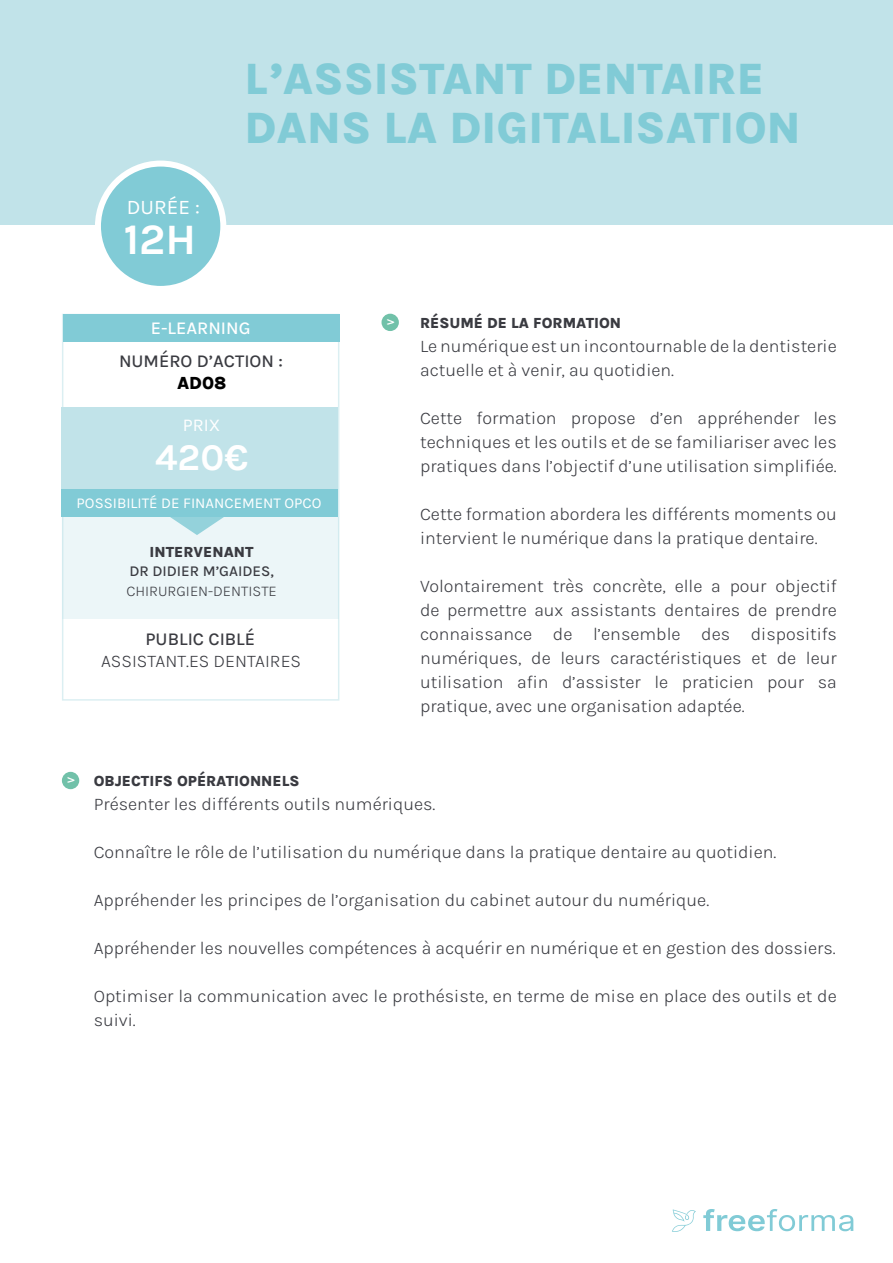
<style>
.page{position:relative;width:893px;height:1263px;background:#fff}
.page>*{position:absolute;margin:0;border:0;box-sizing:border-box;transform-origin:0 0}
.t1{font:800 45px/49.5px "Karla";color:#81cbd6}
.t2{font:700 43.5px "Karla";color:#fff}
.t3{font:700 37.8px "Karla";color:#fff}
.t4{font:20.7px "Karla";color:#fff}
.t5{font:300 18px/24px "Karla";color:#3a3b41}
.t6{font:500 18px "Karla";color:#3a3b41}
.t7{font:500 18px "Karla";color:#fff}
.t8{font:800 18px "Karla";color:#000}
.t9{font:18px "Karla";color:#fff}
.t10{font:800 15px "Karla";color:#3a3b41}
.t11{font:15px "Karla";color:#fff}
.t12{font:300 15px "Karla";color:#3a3b41}
.t13{font:500 15px "Karla";color:#3a3b41}
.t14{font:700 9px "Comic Sans MS";color:#fff}
</style>
<div class="page">
<svg style="left:703px;top:1209px;width:150px;height:22px"></svg>
<svg style="left:672px;top:1209px;width:24px;height:23px"></svg>
<div style="left:0;top:0;width:893px;height:225px;background:#c1e3e9"></div>
<div style="left:98px;top:164px;width:125px;height:125px;background:#81cbd6;border-radius:50%"></div>
<div style="left:95px;top:161px;width:131px;height:131px;border:6px solid #fff;border-radius:50%"></div>
<div style="left:381px;top:314px;width:18px;height:17px;background:#71c1a9;border-radius:50%"></div>
<div style="left:62px;top:772px;width:17px;height:17px;background:#71c1a9;border-radius:50%"></div>
<svg style="left:61px;top:314px;width:279px;height:387px"></svg>
<div style="left:62px;top:407px;width:276px;height:83px;background:#c1e3e9"></div>
<div style="left:63px;top:314px;width:276px;height:28px;background:#81cbd6"></div>
<div style="left:62px;top:517px;width:276px;height:101px;background:#ecf6f8"></div>
<div style="left:62px;top:490px;width:276px;height:27px;background:#81cbd6"></div>
<p class="t4" style="left:127px;top:196px;width:75px">DURÉE :</p>
<h2 class="t2" style="left:124px;top:210px;width:74px">12H</h2>
<h1 class="t1" style="left:244px;top:52px;width:558px">L’ASSISTANT DENTAIRE<br>DANS LA DIGITALISATION</h1>
<p class="t7" style="left:151px;top:316px;width:101px">E-LEARNING</p>
<p class="t6" style="left:119px;top:349px;width:165px">NUMÉRO D’ACTION :</p>
<p class="t8" style="left:177px;top:371px;width:51px">AD08</p>
<p class="t9" style="left:183px;top:415px;width:39px">PRIX</p>
<h3 class="t3" style="left:155px;top:433px;width:95px">420€</h3>
<p class="t11" style="left:77px;top:495px;width:246px">POSSIBILITÉ DE FINANCEMENT OPCO</p>
<p class="t10" style="left:150px;top:541px;width:106px">INTERVENANT</p>
<p class="t13" style="left:129px;top:561px;width:146px">DR DIDIER M’GAIDES,</p>
<p class="t12" style="left:126px;top:581px;width:152px">CHIRURGIEN-DENTISTE</p>
<p class="t6" style="left:145px;top:627px;width:111px">PUBLIC CIBLÉ</p>
<p class="t5" style="left:101px;top:649px;width:202px">ASSISTANT.ES DENTAIRES</p>
<p class="t14" style="left:384px;top:325px;width:8px;rotate:-90deg">V</p>
<p class="t10" style="left:420px;top:312px;width:203px">RÉSUMÉ DE LA FORMATION</p>
<p class="t5" style="left:420px;top:333px;width:418px">Le numérique est un incontournable de la dentisterie actuelle et à venir, au quotidien.</p>
<p class="t5" style="left:420px;top:405px;width:418px;text-align:justify">Cette formation propose d’en appréhender les techniques et les outils et de se familiariser avec les pratiques dans l’objectif d’une utilisation simplifiée.</p>
<p class="t5" style="left:420px;top:501px;width:418px">Cette formation abordera les différents moments ou intervient le numérique dans la pratique dentaire.</p>
<p class="t5" style="left:420px;top:573px;width:418px;text-align:justify">Volontairement très concrète, elle a pour objectif de permettre aux assistants dentaires de prendre connaissance de l’ensemble des dispositifs numériques, de leurs caractéristiques et de leur utilisation afin d’assister le praticien pour sa pratique, avec une organisation adaptée.</p>
<p class="t14" style="left:65px;top:783px;width:8px;rotate:-90deg">V</p>
<p class="t10" style="left:94px;top:770px;width:207px">OBJECTIFS OPÉRATIONNELS</p>
<p class="t5" style="left:94px;top:791px;width:343px">Présenter les différents outils numériques.</p>
<p class="t5" style="left:94px;top:839px;width:684px">Connaître le rôle de l’utilisation du numérique dans la pratique dentaire au quotidien.</p>
<p class="t5" style="left:94px;top:887px;width:617px">Appréhender les principes de l’organisation du cabinet autour du numérique.</p>
<p class="t5" style="left:94px;top:935px;width:743px">Appréhender les nouvelles compétences à acquérir en numérique et en gestion des dossiers.</p>
<p class="t5" style="left:94px;top:983px;width:745px">Optimiser la communication avec le prothésiste, en terme de mise en place des outils et de suivi.</p>
</div>
